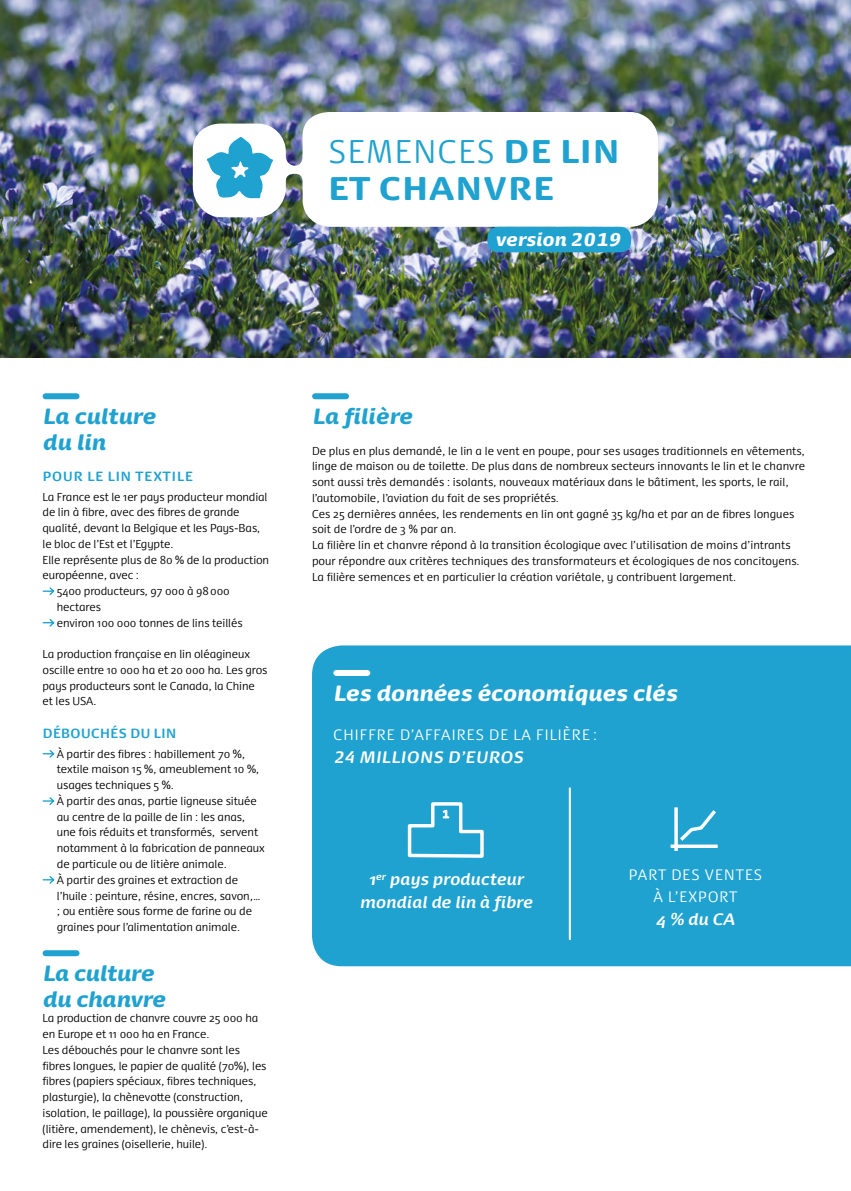
<style>
.page{position:relative;width:851px;height:1191px;background:#fff}
.page>*{position:absolute;margin:0;border:0;box-sizing:border-box;transform-origin:0 0}
.t1{font:900 31.2px/37.5px "Dancer Pro";letter-spacing:.045em;color:#1fa2d0}
.t2{font:italic 900 21px/25.2px "Dancer Pro";color:#1fa2d0}
.t3{font:italic 900 21px "Dancer Pro";color:#fff}
.t4{font:italic 900 17.7px "Dancer Pro";color:#fff}
.t5{font:italic 700 15.9px/22.6px "Dancer Pro";color:#fff;text-align:center}
.t6{font:italic 700 15.9px "Dancer Pro";letter-spacing:.045em;color:#fff}
.t7{font:300 14.4px/22.6px "Dancer Pro";letter-spacing:.075em;color:#fff;text-align:center}
.t8{font:700 12.75px "Dancer Pro";letter-spacing:.065em;color:#1fa2d0}
.t9{font:700 12.75px "Dancer Pro";letter-spacing:.035em;color:#1fa2d0}
.t10{font:300 10.95px/15.8px "Dancer Pro";letter-spacing:-.01em;color:#000}
.s1{font-weight:300}
</style>
<div class="page">
<img style="left:0;top:0;width:850px;height:357px">
<svg style="left:193px;top:112px;width:465px;height:115px"></svg>
<svg style="left:206px;top:137px;width:67px;height:62px"></svg>
<div style="left:487px;top:227px;width:144px;height:25px;background:#1fa2d0;border-radius:10px"></div>
<div style="left:312px;top:645px;width:538px;height:321px;background:#1fa2d0"></div>
<div style="left:46px;top:393px;width:31px;height:6px;background:#1fa2d0"></div>
<svg style="left:42px;top:587px;width:13px;height:8px"></svg>
<svg style="left:42px;top:619px;width:13px;height:8px"></svg>
<svg style="left:42px;top:750px;width:13px;height:8px"></svg>
<svg style="left:42px;top:797px;width:13px;height:8px"></svg>
<svg style="left:42px;top:876px;width:13px;height:8px"></svg>
<div style="left:46px;top:950px;width:31px;height:6px;background:#1fa2d0"></div>
<div style="left:315px;top:393px;width:31px;height:6px;background:#1fa2d0"></div>
<div style="left:336px;top:670px;width:31px;height:6px;background:#fff"></div>
<svg style="left:406px;top:800px;width:79px;height:59px;background:#49b3d8"></svg>
<hr style="left:674px;top:807px;width:3px;height:44px;background:#fff">
<svg style="left:670px;top:844px;width:47px;height:4px"></svg>
<svg style="left:676px;top:806px;width:43px;height:38px;background:#3daed6"></svg>
<hr style="left:568px;top:788px;width:2px;height:151px;background:#fff">
<h1 class="t1" style="left:328px;top:131px;width:292px"><span class="s1">SEMENCES</span> DE LIN<br>ET CHANVRE</h1>
<h3 class="t4" style="left:495px;top:226px;width:126px">version 2019</h3>
<h2 class="t2" style="left:43px;top:403px;width:115px">La culture du lin</h2>
<p class="t8" style="left:43px;top:466px;width:151px">POUR LE LIN TEXTILE</p>
<p class="t10" style="left:43px;top:488px;width:226px">La France est le 1er pays producteur mondial</p>
<p class="t10" style="left:43px;top:504px;width:198px">de lin à fibre, avec des fibres de grande</p>
<p class="t10" style="left:43px;top:520px;width:219px">qualité, devant la Belgique et les Pays-Bas,</p>
<p class="t10" style="left:43px;top:535px;width:132px">le bloc de l’Est et l’Egypte.</p>
<p class="t10" style="left:43px;top:551px;width:228px">Elle représente plus de 80 % de la production</p>
<p class="t10" style="left:43px;top:567px;width:98px">européenne, avec :</p>
<p class="t10" style="left:57px;top:583px;width:174px">5400 producteurs, 97 000 à 98000</p>
<p class="t10" style="left:57px;top:598px;width:46px">hectares</p>
<p class="t10" style="left:57px;top:614px;width:187px">environ 100 000 tonnes de lins teillés</p>
<p class="t10" style="left:43px;top:646px;width:226px">La production française en lin oléagineux oscille entre 10 000 ha et 20 000 ha. Les gros pays producteurs sont le Canada, la Chine et les USA.</p>
<p class="t9" style="left:43px;top:723px;width:135px">DÉBOUCHÉS DU LIN</p>
<p class="t10" style="left:57px;top:745px;width:209px">À partir des fibres : habillement 70 %, textile maison 15 %, ameublement 10 %, usages techniques 5 %.<br>À partir des anas, partie ligneuse située au centre de la paille de lin : les anas, une fois réduits et transformés, servent notamment à la fabrication de panneaux de particule ou de litière animale.<br>À partir des graines et extraction de l’huile : peinture, résine, encres, savon,… ; ou entière sous forme de farine ou de graines pour l’alimentation animale.</p>
<h2 class="t2" style="left:43px;top:960px;width:124px">La culture du chanvre</h2>
<p class="t10" style="left:43px;top:1010px;width:227px">La production de chanvre couvre 25 000 ha en Europe et 11 000 ha en France.<br>Les débouchés pour le chanvre sont les fibres longues, le papier de qualité (70%), les fibres (papiers spéciaux, fibres techniques, plasturgie), la chènevotte (construction, isolation, le paillage), la poussière organique (litière, amendement), le chènevis, c’est-à&shy;dire les graines (oisellerie, huile).</p>
<h2 class="t2" style="left:312px;top:403px;width:102px">La filière</h2>
<p class="t10" style="left:312px;top:442px;width:494px">De plus en plus demandé, le lin a le vent en poupe, pour ses usages traditionnels en vêtements, linge de maison ou de toilette. De plus dans de nombreux secteurs innovants le lin et le chanvre sont aussi très demandés : isolants, nouveaux matériaux dans le bâtiment, les sports, le rail, l’automobile, l’aviation du fait de ses propriétés.<br>Ces 25 dernières années, les rendements en lin ont gagné 35 kg/ha et par an de fibres longues soit de l’ordre de 3 % par an.<br>La filière lin et chanvre répond à la transition écologique avec l’utilisation de moins d’intrants pour répondre aux critères techniques des transformateurs et écologiques de nos concitoyens.<br>La filière semences et en particulier la création variétale, y contribuent largement.</p>
<h2 class="t3" style="left:333px;top:677px;width:345px">Les données économiques clés</h2>
<h3 class="t7" style="left:333px;top:723px;width:265px">CHIFFRE D’AFFAIRES DE LA FILIÈRE :</h3>
<h3 class="t6" style="left:333px;top:745px;width:191px">24 MILLIONS D’EUROS</h3>
<h3 class="t5" style="left:360px;top:867px;width:174px">1<sup>er</sup> pays producteur mondial de lin à fibre</h3>
<h3 class="t7" style="left:628px;top:862px;width:135px">PART DES VENTES<br>À L’EXPORT</h3>
<h3 class="t5" style="left:656px;top:907px;width:80px">4 % du CA</h3>
</div>
